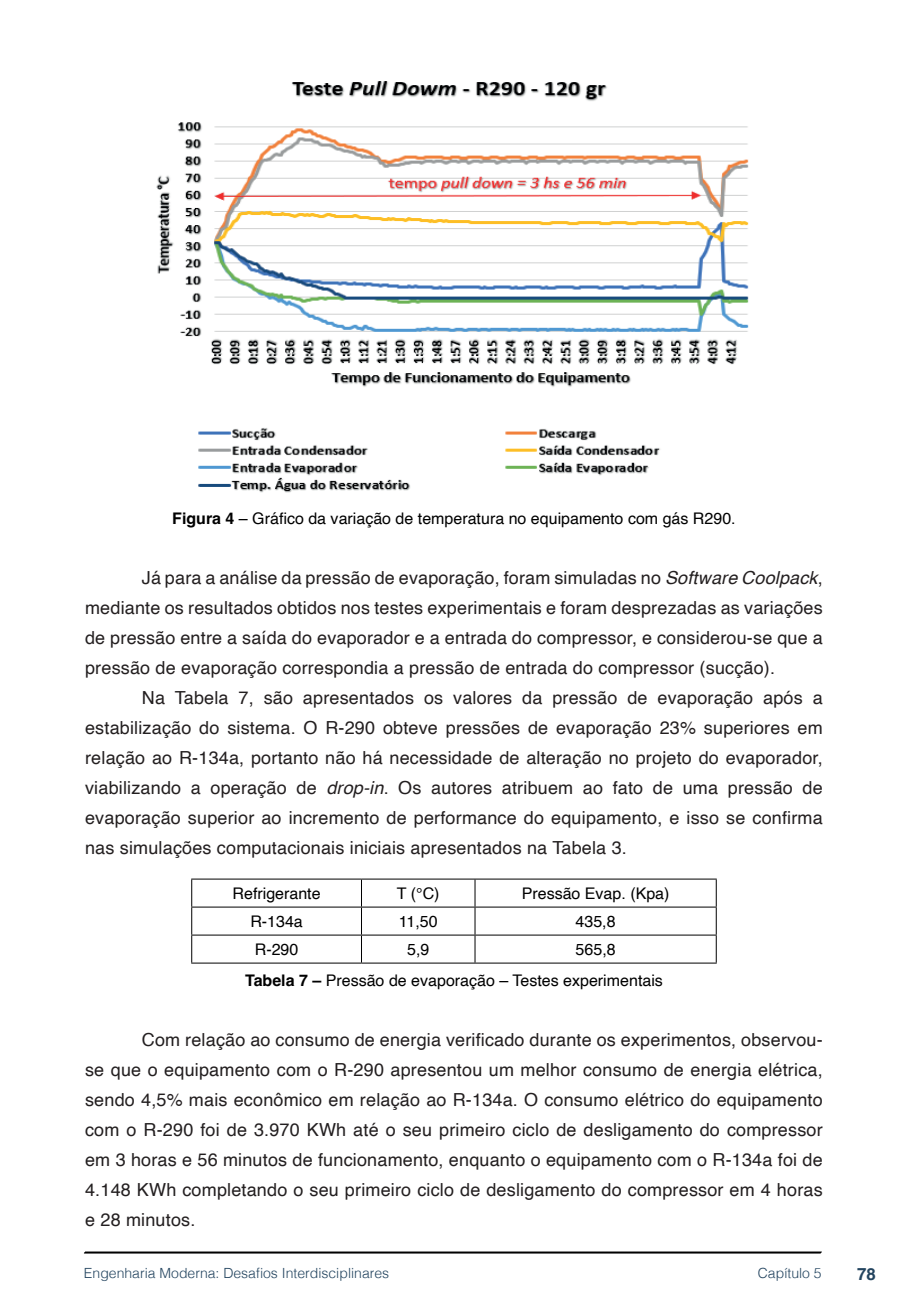
<style>
.page{position:relative;width:908px;height:1304px;background:#fff}
.page>*{position:absolute;margin:0;border:0;box-sizing:border-box;transform-origin:0 0}
.t1{font:18px/30px "Helvetica";letter-spacing:.01em;color:#231f20;text-align:justify}
.t2{font:700 16.8px "Helvetica";color:#23445f}
.t3{font:16px/31px "Helvetica";color:#000}
.t4{font:16px "Helvetica";color:#000001}
.t5{font:300 14px "Helvetica";color:#23445f}
.s1{font-weight:700}
.s2{font-style:italic}
.s3{color:#000001}
</style>
<div class="page">
<svg style="left:84px;top:1251px;width:737px;height:3px;background:#515151"></svg>
<img style="left:156px;top:81px;width:593px;height:412px">
<hr style="left:191px;top:879px;width:170px;height:1px;background:#000001">
<hr style="left:361px;top:879px;width:114px;height:1px;background:#000001">
<hr style="left:475px;top:879px;width:241px;height:1px;background:#000001">
<hr style="left:191px;top:907px;width:170px;height:1px;background:#000001">
<hr style="left:361px;top:907px;width:114px;height:1px;background:#000001">
<hr style="left:475px;top:907px;width:241px;height:1px;background:#000001">
<hr style="left:191px;top:935px;width:170px;height:1px;background:#000001">
<svg style="left:191px;top:880px;width:1px;height:83px"></svg>
<hr style="left:361px;top:935px;width:114px;height:1px;background:#000001">
<svg style="left:361px;top:880px;width:1px;height:83px"></svg>
<hr style="left:475px;top:935px;width:241px;height:1px;background:#000001">
<svg style="left:474px;top:880px;width:1px;height:83px"></svg>
<svg style="left:715px;top:880px;width:1px;height:83px"></svg>
<hr style="left:191px;top:963px;width:170px;height:1px;background:#000001">
<hr style="left:361px;top:963px;width:114px;height:1px;background:#000001">
<hr style="left:475px;top:963px;width:241px;height:1px;background:#000001">
<p class="t3" style="left:172px;top:503px;width:564px"><span class="s1">Figura 4</span> – Gráfico da variação de temperatura no equipamento com gás R290.</p>
<p class="t1" style="left:85px;top:563px;width:738px;text-indent:57px">Já para a análise da pressão de evaporação, foram simuladas no <span class="s2">Software Coolpack</span>, mediante os resultados obtidos nos testes experimentais e foram desprezadas as variações de pressão entre a saída do evaporador e a entrada do compressor, e considerou-se que a pressão de evaporação correspondia a pressão de entrada do compressor (sucção).</p>
<p class="t1" style="left:85px;top:683px;width:738px;text-indent:57px">Na Tabela 7, são apresentados os valores da pressão de evaporação após a estabilização do sistema. O R-290 obteve pressões de evaporação 23% superiores em relação ao R-134a, portanto não há necessidade de alteração no projeto do evaporador, viabilizando a operação de <span class="s2">drop-in</span>. Os autores atribuem ao fato de uma pressão de evaporação superior ao incremento de performance do equipamento, e isso se confirma nas simulações computacionais iniciais apresentados na Tabela 3.</p>
<p class="t4" style="left:232px;top:881px;width:90px">Refrigerante</p>
<p class="t4" style="left:397px;top:881px;width:44px">T (°C)</p>
<p class="t4" style="left:521px;top:881px;width:149px">Pressão Evap. (Kpa)</p>
<p class="t4" style="left:250px;top:909px;width:54px">R-134a</p>
<p class="t4" style="left:398px;top:909px;width:40px">11,50</p>
<p class="t4" style="left:575px;top:909px;width:42px">435,8</p>
<p class="t4" style="left:255px;top:937px;width:45px">R-290</p>
<p class="t4" style="left:407px;top:937px;width:24px">5,9</p>
<p class="t3" style="left:245px;top:934px;width:419px;text-indent:330px"><span class="s3">565,8<br></span><span class="s1">Tabela 7 –</span> Pressão de evaporação – Testes experimentais</p>
<p class="t1" style="left:85px;top:1025px;width:738px;text-indent:57px">Com relação ao consumo de energia verificado durante os experimentos, observou&shy;se que o equipamento com o R-290 apresentou um melhor consumo de energia elétrica, sendo 4,5% mais econômico em relação ao R-134a. O consumo elétrico do equipamento com o R-290 foi de 3.970 KWh até o seu primeiro ciclo de desligamento do compressor em 3 horas e 56 minutos de funcionamento, enquanto o equipamento com o R-134a foi de 4.148 KWh completando o seu primeiro ciclo de desligamento do compressor em 4 horas e 28 minutos.</p>
<p class="t5" style="left:84px;top:1261px;width:306px">Engenharia Moderna: Desafios Interdisciplinares</p>
<p class="t5" style="left:757px;top:1261px;width:65px">Capítulo 5</p>
<p class="t2" style="left:856px;top:1264px;width:20px">78</p>
</div>
